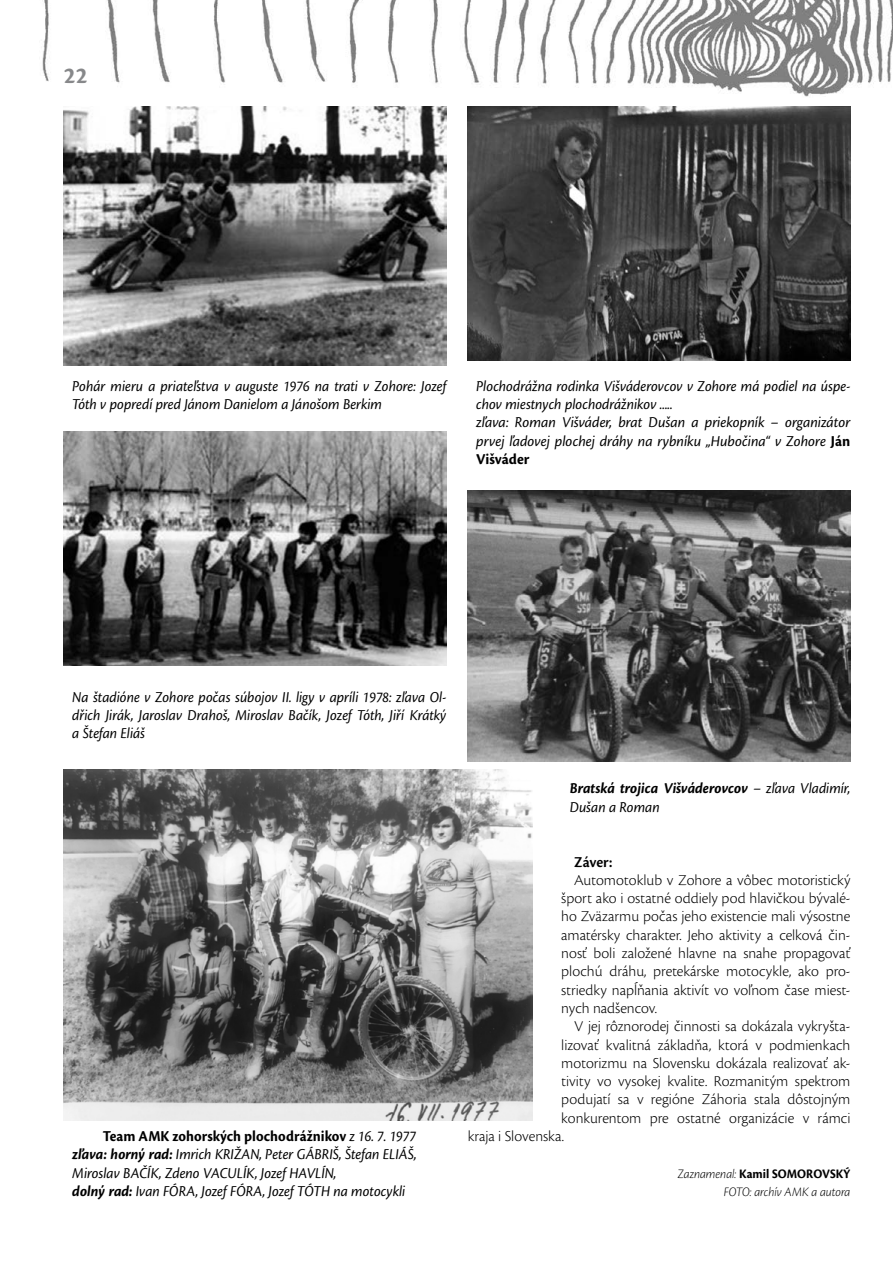
<style>
.page{position:relative;width:893px;height:1263px;background:#fff}
.page>*{position:absolute;margin:0;border:0;box-sizing:border-box;transform-origin:0 0}
.t1{font:700 24px "Cronos Pro";color:#87888a}
.t2{font:italic 15.75px/18.3px "Cronos Pro";color:#000;scale:.94 1}
.t3{font:300 15.75px/18.3px "Cronos Pro";color:#000;text-align:justify}
.t4{font:italic 700 15.75px/18.3px "Cronos Pro";color:#000;scale:.94 1}
.t5{font:600 15.75px "Cronos Pro";color:#000}
.t6{font:italic 300 13.5px/18.3px "Cronos Pro";letter-spacing:-.005em;color:#000;text-align:right;scale:.93 1}
.s1{font-weight:700;font-style:normal}
.s2{font-weight:700}
.s3{font-weight:400}
</style>
<div class="page">
<img style="left:42px;top:0;width:851px;height:97px">
<img style="left:64px;top:106px;width:382px;height:260px">
<img style="left:64px;top:432px;width:382px;height:233px">
<img style="left:64px;top:770px;width:469px;height:350px">
<img style="left:468px;top:106px;width:382px;height:254px">
<img style="left:468px;top:491px;width:382px;height:271px">
<h1 class="t1" style="left:64px;top:61px;width:25px">22</h1>
<p class="t2" style="left:72px;top:377px;width:400px">Pohár mieru a priateľstva v auguste 1976 na trati v Zohore: Jozef<br>Tóth v popredí pred Jánom Danielom a Jánošom Berkim</p>
<p class="t2" style="left:476px;top:377px;width:400px">Plochodrážna rodinka Višváderovcov v Zohore má podiel na úspe&shy;chov miestnych plochodrážnikov .....<br>zľava: Roman Višváder, brat Dušan a priekopník – organizátor prvej ľadovej plochej dráhy na rybníku „Hubočina“ v Zohore <span class="s1">Ján Višváder</span></p>
<p class="t2" style="left:72px;top:688px;width:400px;text-align:justify">Na štadióne v Zohore počas súbojov II. ligy v apríli 1978: zľava Ol&shy;dřich Jirák, Jaroslav Drahoš, Miroslav Bačík, Jozef Tóth, Jiří Krátký a Štefan Eliáš</p>
<p class="t2" style="left:72px;top:1127px;width:368px;text-indent:31px"><span class="s1">Team AMK zohorských plochodrážnikov</span> z 16. 7. 1977 <span class="s2">zľava: horný rad:</span> Imrich KRIŽAN, Peter GÁBRIŠ, Štefan ELIÁŠ, Miroslav BAČÍK, Zdeno VACULÍK, Jozef HAVLÍN,<br><span class="s2">dolný rad:</span> Ivan FÓRA, Jozef FÓRA, Jozef TÓTH na motocykli</p>
<p class="t4" style="left:570px;top:780px;width:300px">Bratská trojica Višváderovcov <span class="s3">– zľava Vladimír,<br>Dušan a Roman</span></p>
<p class="t5" style="left:574px;top:852px;width:40px">Záver:</p>
<p class="t3" style="left:561px;top:871px;width:291px;text-indent:13px">Automotoklub v Zohore a vôbec motoristický šport ako i ostatné oddiely pod hlavičkou bývalé&shy;ho Zväzarmu počas jeho existencie mali výsostne amatérsky charakter. Jeho aktivity a celková čin&shy;nosť boli založené hlavne na snahe propagovať plochú dráhu, pretekárske motocykle, ako pro&shy;striedky napĺňania aktivít vo voľnom čase miest&shy;nych nadšencov.</p>
<p class="t3" style="left:574px;top:1017px;width:278px">V jej rôznorodej činnosti sa dokázala vykryšta-</p>
<p class="t3" style="left:561px;top:1035px;width:291px">lizovať kvalitná základňa, ktorá v podmienkach</p>
<p class="t3" style="left:561px;top:1054px;width:291px">motorizmu na Slovensku dokázala realizovať ak-</p>
<p class="t3" style="left:561px;top:1072px;width:291px">tivity vo vysokej kvalite. Rozmanitým spektrom</p>
<p class="t3" style="left:561px;top:1090px;width:291px">podujatí sa v regióne Záhoria stala dôstojným</p>
<p class="t3" style="left:561px;top:1108px;width:291px">konkurentom pre ostatné organizácie v rámci</p>
<p class="t3" style="left:468px;top:1127px;width:98px">kraja i Slovenska.</p>
<p class="t6" style="left:678px;top:1164px;width:187px">Zaznamenal: <span class="s1">Kamil SOMOROVSKÝ<br></span>FOTO: archív AMK a autora</p>
</div>
